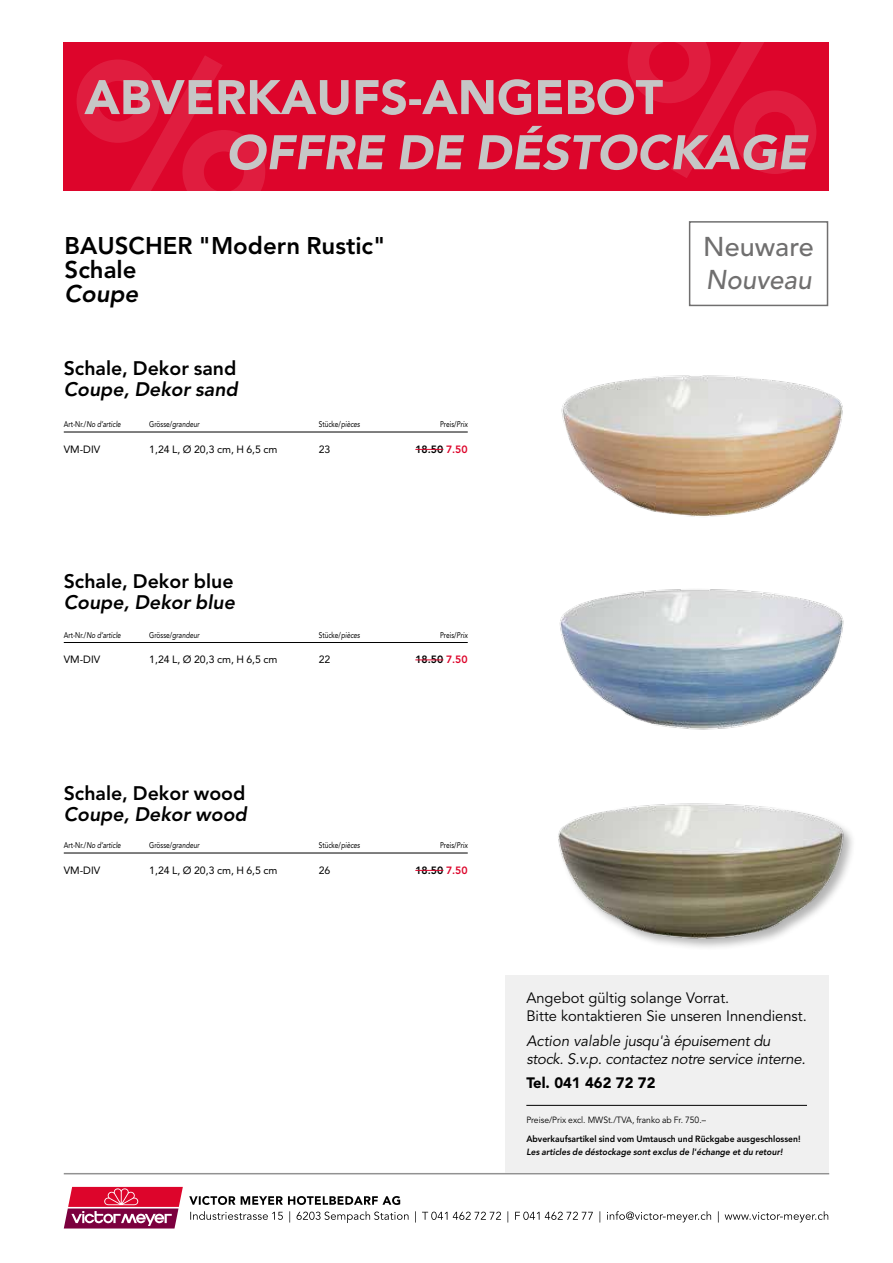
<style>
.page{position:relative;width:893px;height:1263px;background:#fff}
.page>*{position:absolute;margin:0;border:0;box-sizing:border-box;transform-origin:0 0}
.t1{font:500 27px "Avenir LT Std";color:#706f6f}
.t2{font:italic 500 27px "Avenir LT Std";color:#706f6f;scale:.96 1}
.t3{font:800 24px/24px "Avenir LT Std";color:#000}
.t4{font:italic 800 24px "Avenir LT Std";color:#000}
.t5{font:800 19.5px "Avenir LT Std";color:#000}
.t6{font:italic 800 19.5px "Avenir LT Std";color:#000}
.t7{font:italic 15px/18px "Avenir LT Std";letter-spacing:-.02em;color:#000}
.t8{font:15px/18px "Avenir LT Std";color:#000}
.t9{font:900 15px "Avenir LT Std";color:#000}
.t10{font:10.5px "Avenir LT Std";color:#000}
.t11{font:800 10.5px "Avenir LT Std";color:#000}
.t12{font:800 9px "Avenir LT Std";color:#000;scale:.95 1}
.t13{font:italic 800 9px "Avenir LT Std";color:#000;scale:.95 1}
.t14{font:9px "Avenir LT Std";color:#000;scale:.95 1}
.t15{font:italic 8.25px "Avenir LT Std";color:#000;scale:.8 1}
.t16{font:8.25px "Avenir LT Std";color:#000;scale:.8 1}
.s1{font-style:normal}
.s2{font-style:italic}
.s3{color:#dd052b}
</style>
<div class="page">
<svg style="left:64px;top:1187px;width:119px;height:41px;background:#c33e63"></svg>
<svg style="left:190px;top:1211px;width:638px;height:12px"></svg>
<svg style="left:189px;top:1196px;width:211px;height:9px"></svg>
<hr style="left:64px;top:1173px;width:765px;height:1px;background:#929292">
<div style="left:64px;top:43px;width:765px;height:148px;background:#dd052b"></div>
<svg style="left:77px;top:42px;width:739px;height:149px"></svg>
<div style="left:505px;top:975px;width:323px;height:197px;background:#f0f0f0"></div>
<hr style="left:526px;top:1105px;width:281px;height:1px;background:#000">
<div style="left:689px;top:221px;width:139px;height:85px;border:2px solid #706f6f"></div>
<img style="left:561px;top:375px;width:282px;height:142px">
<hr style="left:64px;top:432px;width:404px;height:1px;background:#000">
<svg style="left:415px;top:449px;width:28px;height:1px"></svg>
<img style="left:559px;top:589px;width:285px;height:141px">
<img style="left:558px;top:803px;width:292px;height:145px">
<hr style="left:64px;top:642px;width:404px;height:1px;background:#000">
<svg style="left:415px;top:659px;width:28px;height:1px"></svg>
<hr style="left:64px;top:853px;width:404px;height:1px;background:#000">
<svg style="left:415px;top:870px;width:28px;height:1px"></svg>
<h2 class="t3" style="left:65px;top:233px;width:322px">BAUSCHER "Modern Rustic"<br>Schale</h2>
<h2 class="t4" style="left:65px;top:279px;width:75px">Coupe</h2>
<h3 class="t5" style="left:64px;top:357px;width:174px">Schale, Dekor sand</h3>
<h3 class="t6" style="left:64px;top:378px;width:176px">Coupe, Dekor sand</h3>
<p class="t15" style="left:64px;top:420px;width:73px"><span class="s1">Art-Nr./</span>No d’article</p>
<p class="t15" style="left:149px;top:420px;width:64px"><span class="s1">Grösse/</span>grandeur</p>
<p class="t16" style="left:319px;top:420px;width:53px">Stücke/<span class="s2">pièces</span></p>
<p class="t16" style="left:440px;top:420px;width:36px">Preis/<span class="s2">Prix</span></p>
<p class="t10" style="left:64px;top:443px;width:38px">VM-DIV</p>
<p class="t10" style="left:149px;top:443px;width:130px">1,24 L, Ø 20,3 cm, H 6,5 cm</p>
<p class="t10" style="left:319px;top:443px;width:13px">23</p>
<p class="t11" style="left:415px;top:443px;width:54px">18.50 <span class="s3">7.50</span></p>
<h3 class="t5" style="left:64px;top:569px;width:171px">Schale, Dekor blue</h3>
<h3 class="t6" style="left:64px;top:590px;width:173px">Coupe, Dekor blue</h3>
<p class="t15" style="left:64px;top:630px;width:73px"><span class="s1">Art-Nr./</span>No d’article</p>
<p class="t15" style="left:149px;top:630px;width:64px"><span class="s1">Grösse/</span>grandeur</p>
<p class="t16" style="left:319px;top:630px;width:53px">Stücke/<span class="s2">pièces</span></p>
<p class="t16" style="left:440px;top:630px;width:36px">Preis/<span class="s2">Prix</span></p>
<p class="t10" style="left:64px;top:654px;width:38px">VM-DIV</p>
<p class="t10" style="left:149px;top:654px;width:130px">1,24 L, Ø 20,3 cm, H 6,5 cm</p>
<p class="t10" style="left:319px;top:654px;width:13px">22</p>
<p class="t11" style="left:415px;top:653px;width:54px">18.50 <span class="s3">7.50</span></p>
<h3 class="t5" style="left:64px;top:782px;width:183px">Schale, Dekor wood</h3>
<h3 class="t6" style="left:64px;top:803px;width:185px">Coupe, Dekor wood</h3>
<p class="t15" style="left:64px;top:841px;width:73px"><span class="s1">Art-Nr./</span>No d’article</p>
<p class="t15" style="left:149px;top:841px;width:64px"><span class="s1">Grösse/</span>grandeur</p>
<p class="t16" style="left:319px;top:841px;width:53px">Stücke/<span class="s2">pièces</span></p>
<p class="t16" style="left:440px;top:841px;width:36px">Preis/<span class="s2">Prix</span></p>
<p class="t10" style="left:64px;top:864px;width:38px">VM-DIV</p>
<p class="t10" style="left:149px;top:864px;width:130px">1,24 L, Ø 20,3 cm, H 6,5 cm</p>
<p class="t10" style="left:319px;top:864px;width:13px">26</p>
<p class="t11" style="left:415px;top:864px;width:54px">18.50 <span class="s3">7.50</span></p>
<h1 class="t1" style="left:703px;top:231px;width:112px">Neuware</h1>
<h1 class="t2" style="left:706px;top:264px;width:112px">Nouveau</h1>
<h3 class="t8" style="left:526px;top:989px;width:282px">Angebot gültig solange Vorrat.<br>Bitte kontaktieren Sie unseren Innendienst.</h3>
<h3 class="t7" style="left:526px;top:1032px;width:281px">Action valable jusqu'à épuisement du stock. S.v.p. contactez notre service interne.</h3>
<h3 class="t9" style="left:526px;top:1074px;width:131px">Tel. 041 462 72 72</h3>
<p class="t14" style="left:526px;top:1114px;width:191px">Preise/Prix excl. MWSt./TVA, franko ab Fr. 750.–</p>
<p class="t12" style="left:526px;top:1133px;width:290px">Abverkaufsartikel sind vom Umtausch und Rückgabe ausgeschlossen!</p>
<p class="t13" style="left:526px;top:1146px;width:271px">Les articles de déstockage sont exclus de l'échange et du retour!</p>
</div>
